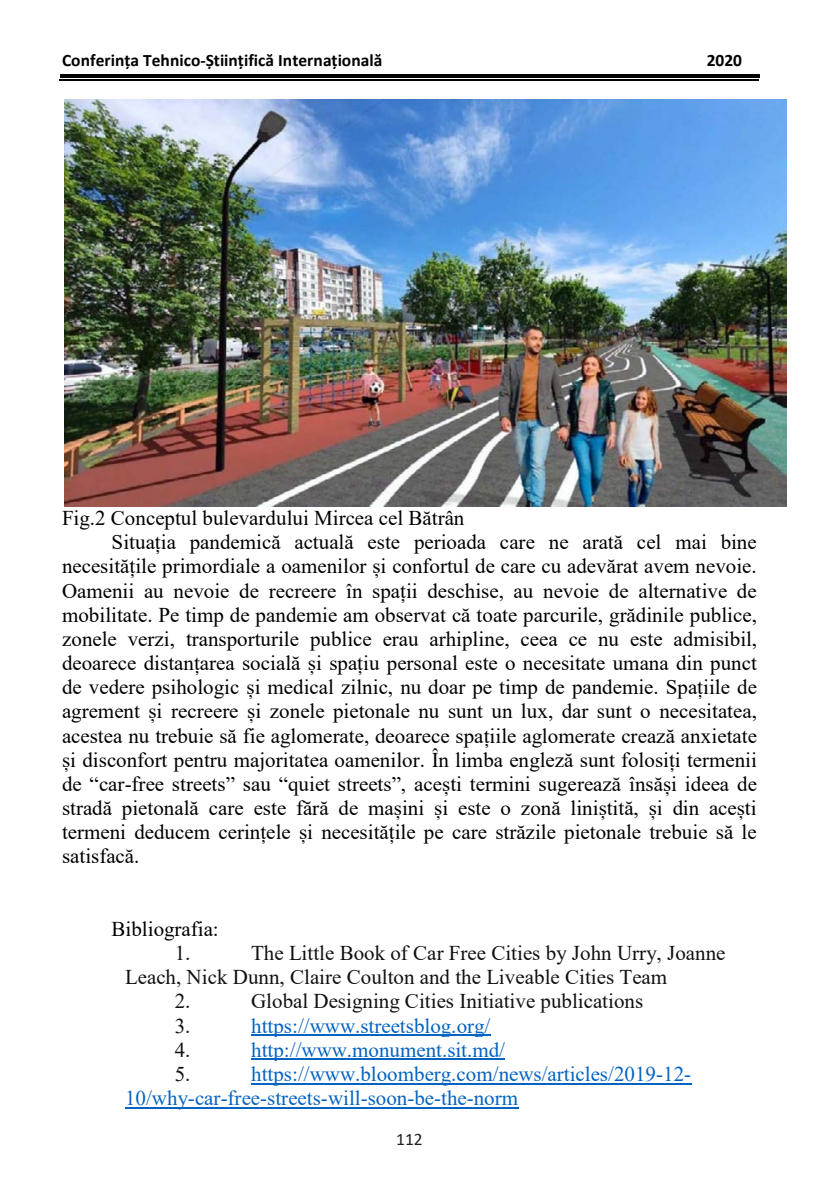
<style>
.page{position:relative;width:819px;height:1191px;background:#fff}
.page>*{position:absolute;margin:0;border:0;box-sizing:border-box;transform-origin:0 0}
.t1{font:21px "Times New Roman";color:#000}
.t2{font:21px "Times New Roman";color:#111}
.t3{font:21px/24.2px "Times New Roman";color:#0563c1}
.t4{font:700 17.5px "Calibri";color:#000}
.t5{font:17.5px "Calibri";color:#231f20}
</style>
<div class="page">
<hr style="left:59px;top:79px;width:700px;height:1px;background:#000">
<hr style="left:59px;top:74px;width:700px;height:4px;background:#000">
<hr style="left:251px;top:1034px;width:239px;height:1px;background:#0563c1">
<hr style="left:251px;top:1059px;width:254px;height:1px;background:#0563c1">
<hr style="left:251px;top:1083px;width:440px;height:1px;background:#0563c1">
<hr style="left:125px;top:1107px;width:393px;height:1px;background:#0563c1">
<img style="left:65px;top:99px;width:722px;height:407px">
<p class="t4" style="left:62px;top:48px;width:322px">Conferința Tehnico-Științifică Internațională</p>
<p class="t4" style="left:706px;top:48px;width:37px">2020</p>
<p class="t1" style="left:62px;top:503px;width:404px">Fig.2 Conceptul bulevardului Mircea cel Bătrân</p>
<p class="t1" style="left:112px;top:527px;width:646px">Situația pandemică actuală este perioada care ne arată cel mai bine</p>
<p class="t1" style="left:62px;top:551px;width:696px">necesitățile primordiale a oamenilor și confortul de care cu adevărat avem nevoie.</p>
<p class="t1" style="left:62px;top:576px;width:696px">Oamenii au nevoie de recreere în spații deschise, au nevoie de alternative de</p>
<p class="t1" style="left:62px;top:600px;width:696px">mobilitate. Pe timp de pandemie am observat că toate parcurile, grădinile publice,</p>
<p class="t1" style="left:62px;top:624px;width:696px">zonele verzi, transporturile publice erau arhipline, ceea ce nu este admisibil,</p>
<p class="t1" style="left:62px;top:648px;width:696px">deoarece distanțarea socială și spațiu personal este o necesitate umana din punct</p>
<p class="t1" style="left:62px;top:672px;width:696px">de vedere psihologic și medical zilnic, nu doar pe timp de pandemie. Spațiile de</p>
<p class="t1" style="left:62px;top:696px;width:696px">agrement și recreere și zonele pietonale nu sunt un lux, dar sunt o necesitatea,</p>
<p class="t1" style="left:62px;top:720px;width:696px">acestea nu trebuie să fie aglomerate, deoarece spațiile aglomerate crează anxietate</p>
<p class="t1" style="left:62px;top:745px;width:696px">și disconfort pentru majoritatea oamenilor. În limba engleză sunt folosiți termenii</p>
<p class="t1" style="left:62px;top:769px;width:696px">de “car-free streets” sau “quiet streets”, acești termini sugerează însăși ideea de</p>
<p class="t1" style="left:62px;top:793px;width:696px">stradă pietonală care este fără de mașini și este o zonă liniștită, și din acești</p>
<p class="t1" style="left:62px;top:817px;width:696px">termeni deducem cerințele și necesitățile pe care străzile pietonale trebuie să le</p>
<p class="t1" style="left:62px;top:841px;width:79px">satisfacă.</p>
<p class="t1" style="left:112px;top:914px;width:109px">Bibliografia:</p>
<p class="t2" style="left:175px;top:938px;width:17px">1.</p>
<p class="t2" style="left:251px;top:938px;width:476px">The Little Book of Car Free Cities by John Urry, Joanne</p>
<p class="t2" style="left:125px;top:962px;width:543px">Leach, Nick Dunn, Claire Coulton and the Liveable Cities Team</p>
<p class="t2" style="left:175px;top:986px;width:17px">2.</p>
<p class="t2" style="left:251px;top:986px;width:393px">Global Designing Cities Initiative publications</p>
<p class="t2" style="left:175px;top:1010px;width:17px">3.</p>
<p class="t3" style="left:251px;top:1012px;width:240px">https://www.streetsblog.org/</p>
<p class="t2" style="left:175px;top:1034px;width:17px">4.</p>
<p class="t3" style="left:251px;top:1036px;width:255px">http://www.monument.sit.md/</p>
<p class="t2" style="left:175px;top:1059px;width:17px">5.</p>
<p class="t3" style="left:125px;top:1061px;width:567px;text-indent:126px">https://www.bloomberg.com/news/articles/2019-12-<br>10/why-car-free-streets-will-soon-be-the-norm</p>
<p class="t5" style="left:396px;top:1126px;width:28px">112</p>
</div>
